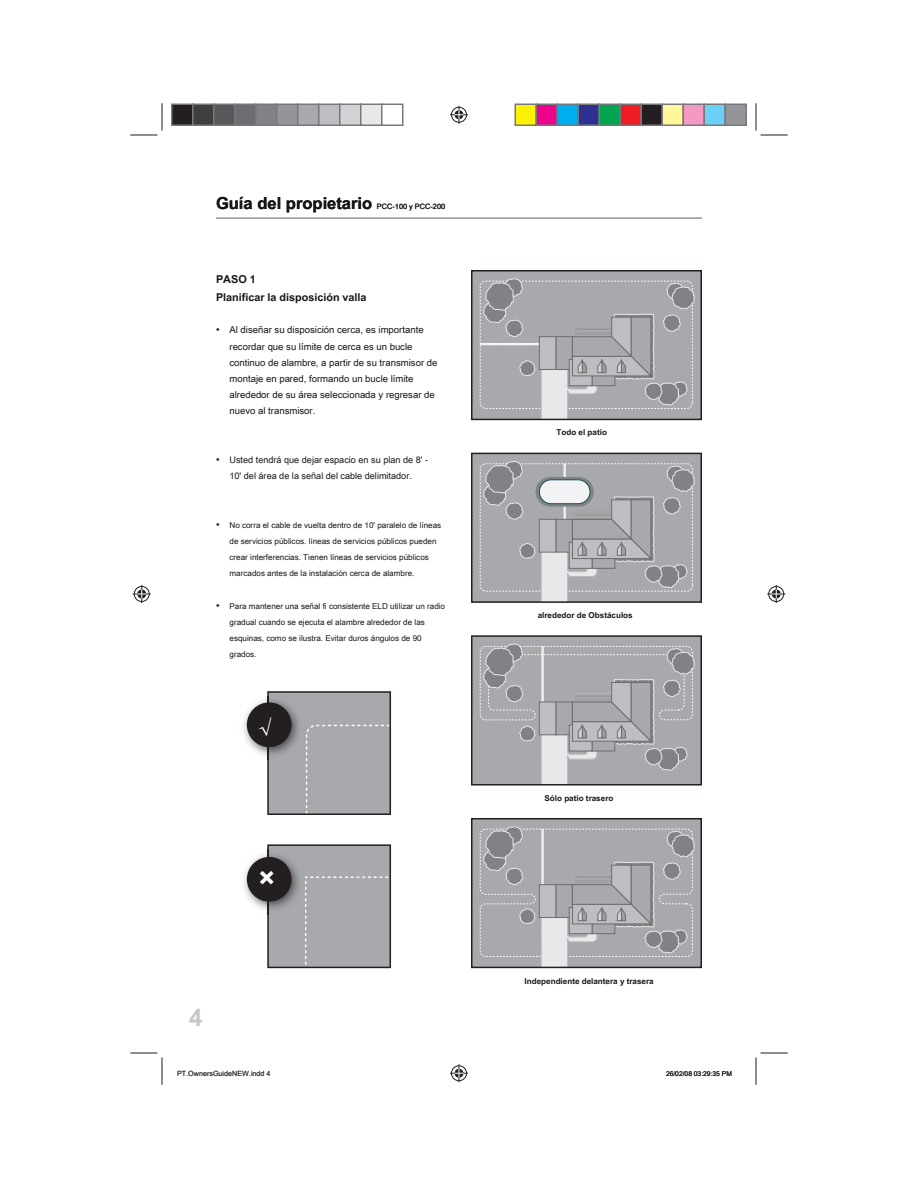
<style>
.page{position:relative;width:918px;height:1188px;background:#fff}
.page>*{position:absolute;margin:0;border:0;box-sizing:border-box;transform-origin:0 0}
.t1{font:700 28.8px "Arial Unicode MS";color:#fff}
.t2{font:700 24px "Arial Unicode MS";color:#c6c6c6}
.t3{font:700 23.7px "Arial Unicode MS";color:#fff}
.t4{font:700 16.5px "Arial Unicode MS";color:#171615}
.t5{font:700 10.95px "Arial Unicode MS";color:#171615}
.t6{font:700 10.8px "Arial Unicode MS";color:#171615}
.t7{font:9.6px/16.2px "Arial Unicode MS";color:#171615}
.t8{font:9.15px/16.2px "Arial Unicode MS";color:#171615;text-align:center}
.t9{font:8.1px/16.2px "Arial Unicode MS";color:#171615}
.t10{font:700 8.1px "Arial Unicode MS";color:#171615}
.t11{font:7.35px "Arial Unicode MS";color:#171615}
.t12{font:7.2px "Arial Unicode MS";color:#171615}
.t13{font:6.75px "Arial Unicode MS";color:#171615}
.s1{font-size:10.35px}
</style>
<div class="page">
<hr style="left:216px;top:217px;width:486px;height:2px;background:#939598">
<div style="left:472px;top:271px;width:229px;height:148px;background:#a8a9ad"></div>
<svg style="left:480px;top:278px;width:215px;height:139px"></svg>
<div style="left:471px;top:270px;width:231px;height:150px;border:2px solid #231f20"></div>
<div style="left:472px;top:453px;width:229px;height:149px;background:#a8a9ad"></div>
<svg style="left:484px;top:461px;width:211px;height:139px"></svg>
<div style="left:471px;top:453px;width:231px;height:150px;border:2px solid #231f20"></div>
<div style="left:472px;top:636px;width:229px;height:149px;background:#a8a9ad"></div>
<svg style="left:479px;top:643px;width:216px;height:140px"></svg>
<div style="left:471px;top:635px;width:231px;height:151px;border:2px solid #231f20"></div>
<div style="left:472px;top:819px;width:229px;height:148px;background:#a8a9ad"></div>
<svg style="left:479px;top:826px;width:216px;height:139px"></svg>
<div style="left:471px;top:818px;width:231px;height:150px;border:2px solid #231f20"></div>
<svg style="left:267px;top:691px;width:124px;height:124px"></svg>
<div style="left:267px;top:844px;width:124px;height:124px;background:#a8a9ad"></div>
<img style="left:244px;top:699px;width:23px;height:57px">
<img style="left:267px;top:696px;width:37px;height:64px">
<div style="left:247px;top:702px;width:45px;height:45px;background:#231f20;border-radius:50%"></div>
<img style="left:244px;top:854px;width:23px;height:56px">
<img style="left:267px;top:850px;width:37px;height:64px">
<div style="left:247px;top:857px;width:45px;height:45px;background:#231f20;border-radius:50%"></div>
<svg style="left:130px;top:104px;width:33px;height:32px"></svg>
<svg style="left:130px;top:1053px;width:33px;height:31px"></svg>
<svg style="left:756px;top:104px;width:32px;height:32px"></svg>
<svg style="left:756px;top:1053px;width:32px;height:31px"></svg>
<svg style="left:450px;top:106px;width:18px;height:18px"></svg>
<svg style="left:450px;top:1064px;width:18px;height:18px"></svg>
<svg style="left:133px;top:585px;width:18px;height:18px"></svg>
<svg style="left:767px;top:585px;width:18px;height:18px"></svg>
<div style="left:172px;top:104px;width:21px;height:21px;background:#231f20"></div>
<div style="left:171px;top:104px;width:23px;height:22px;border:2px solid #76787b"></div>
<div style="left:193px;top:104px;width:21px;height:21px;background:#3e3e3f"></div>
<div style="left:192px;top:104px;width:22px;height:22px;border:2px solid #76787b"></div>
<div style="left:214px;top:104px;width:21px;height:21px;background:#57585a"></div>
<div style="left:213px;top:104px;width:23px;height:22px;border:2px solid #76787b"></div>
<div style="left:235px;top:104px;width:21px;height:21px;background:#6c6d70"></div>
<div style="left:234px;top:104px;width:22px;height:22px;border:2px solid #76787b"></div>
<div style="left:256px;top:104px;width:21px;height:21px;background:#808285"></div>
<div style="left:255px;top:104px;width:23px;height:22px;border:2px solid #76787b"></div>
<div style="left:277px;top:104px;width:21px;height:21px;background:#939598"></div>
<div style="left:276px;top:104px;width:22px;height:22px;border:2px solid #76787b"></div>
<div style="left:298px;top:104px;width:21px;height:21px;background:#a8a9ad"></div>
<div style="left:297px;top:104px;width:23px;height:22px;border:2px solid #76787b"></div>
<div style="left:319px;top:104px;width:21px;height:21px;background:#bdbec1"></div>
<div style="left:318px;top:104px;width:22px;height:22px;border:2px solid #76787b"></div>
<div style="left:340px;top:104px;width:21px;height:21px;background:#d1d2d4"></div>
<div style="left:339px;top:104px;width:23px;height:22px;border:2px solid #76787b"></div>
<div style="left:361px;top:104px;width:21px;height:21px;background:#e7e8e9"></div>
<div style="left:360px;top:104px;width:22px;height:22px;border:2px solid #76787b"></div>
<div style="left:381px;top:104px;width:23px;height:22px;border:2px solid #76787b"></div>
<div style="left:515px;top:104px;width:21px;height:21px;background:#fff101"></div>
<div style="left:514px;top:104px;width:23px;height:22px;border:2px solid #76787b"></div>
<div style="left:536px;top:104px;width:21px;height:21px;background:#ed028c"></div>
<div style="left:536px;top:104px;width:22px;height:22px;border:2px solid #76787b"></div>
<div style="left:557px;top:104px;width:21px;height:21px;background:#00aeef"></div>
<div style="left:556px;top:104px;width:23px;height:22px;border:2px solid #76787b"></div>
<div style="left:578px;top:104px;width:21px;height:21px;background:#2e3092"></div>
<div style="left:578px;top:104px;width:22px;height:22px;border:2px solid #76787b"></div>
<div style="left:599px;top:104px;width:21px;height:21px;background:#00a54f"></div>
<div style="left:598px;top:104px;width:23px;height:22px;border:2px solid #76787b"></div>
<div style="left:620px;top:104px;width:21px;height:21px;background:#ee1d23"></div>
<div style="left:620px;top:104px;width:22px;height:22px;border:2px solid #76787b"></div>
<div style="left:641px;top:104px;width:21px;height:21px;background:#231f20"></div>
<div style="left:640px;top:104px;width:23px;height:22px;border:2px solid #76787b"></div>
<div style="left:662px;top:104px;width:21px;height:21px;background:#fff79a"></div>
<div style="left:662px;top:104px;width:22px;height:22px;border:2px solid #76787b"></div>
<div style="left:683px;top:104px;width:21px;height:21px;background:#f499c2"></div>
<div style="left:682px;top:104px;width:23px;height:22px;border:2px solid #76787b"></div>
<div style="left:704px;top:104px;width:21px;height:21px;background:#6bcff6"></div>
<div style="left:704px;top:104px;width:22px;height:22px;border:2px solid #76787b"></div>
<div style="left:725px;top:104px;width:21px;height:21px;background:#939598"></div>
<div style="left:724px;top:104px;width:23px;height:22px;border:2px solid #76787b"></div>
<h3 class="t4" style="left:216px;top:191px;width:158px">Guía del propietario</h3>
<p class="t11" style="left:377px;top:201px;width:70px">PCC-100 y PCC-200</p>
<h3 class="t5" style="left:216px;top:271px;width:42px">PASO 1</h3>
<h3 class="t6" style="left:216px;top:289px;width:152px">Planificar la disposición valla</h3>
<p class="t7" style="left:230px;top:322px;width:209px;text-indent:-14px"><span class="s1">•</span> Al diseñar su disposición cerca, es importante recordar que su límite de cerca es un bucle continuo de alambre, a partir de su transmisor de montaje en pared, formando un bucle límite alrededor de su área seleccionada y regresar de nuevo al transmisor.</p>
<p class="t8" style="left:216px;top:451px;width:214px"><span class="s1">•</span> Usted tendrá que dejar espacio en su plan de 8' -<br>10' del área de la señal del cable delimitador.</p>
<p class="t9" style="left:230px;top:517px;width:213px;text-indent:-14px"><span class="s1">•</span> No corra el cable de vuelta dentro de 10' paralelo de líneas de servicios públicos. líneas de servicios públicos pueden crear interferencias. Tienen líneas de servicios públicos marcados antes de la instalación cerca de alambre.</p>
<p class="t9" style="left:230px;top:597px;width:217px;text-indent:-14px"><span class="s1">•</span> Para mantener una señal fi consistente ELD utilizar un radio gradual cuando se ejecuta el alambre alrededor de las esquinas, como se ilustra. Evitar duros ángulos de 90 grados.</p>
<h3 class="t3" style="left:259px;top:710px;width:16px">√</h3>
<h2 class="t2" style="left:189px;top:1000px;width:15px">4</h2>
<h1 class="t1" style="left:258px;top:858px;width:18px">×</h1>
<p class="t10" style="left:557px;top:426px;width:52px">Todo el patio</p>
<p class="t10" style="left:538px;top:609px;width:96px">alrededor de Obstáculos</p>
<p class="t10" style="left:545px;top:792px;width:70px">Sólo patio trasero</p>
<p class="t10" style="left:525px;top:975px;width:131px">Independiente delantera y trasera</p>
<p class="t12" style="left:177px;top:1068px;width:95px">PT.OwnersGuideNEW.indd 4</p>
<p class="t13" style="left:666px;top:1068px;width:67px">26/02/08 03:29:35 PM</p>
</div>
